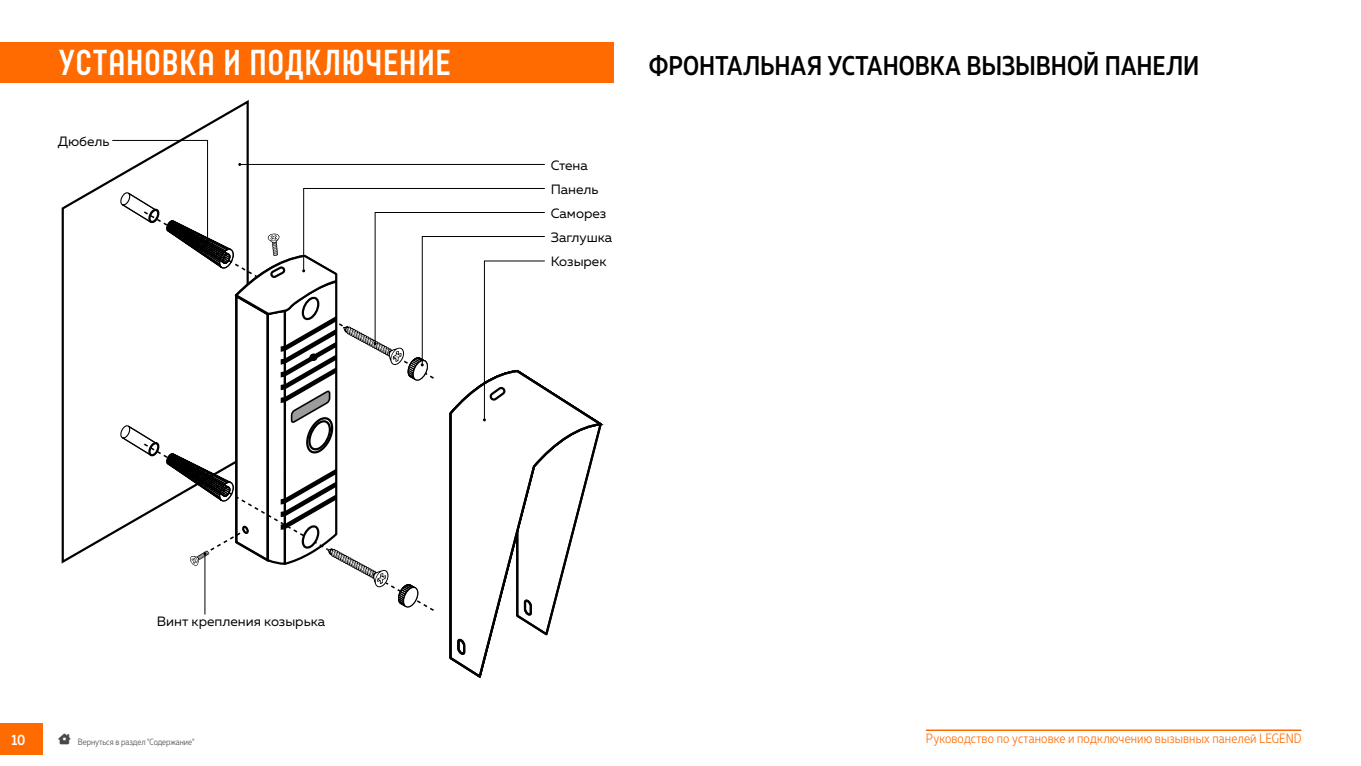
<style>
.page{position:relative;width:1361px;height:766px;background:#fff}
.page>*{position:absolute;margin:0;border:0;box-sizing:border-box;transform-origin:0 0}
.t1{font:700 36px "Neubau Pro";letter-spacing:-.005em;color:#fff}
.t2{font:500 27px "Muller Narrow";color:#000}
.t3{font:500 15px "Muller Narrow";color:#fff}
.t4{font:13.5px/24px "Muller";color:#000}
.t5{font:300 13.5px "Muller Narrow";letter-spacing:.01em;color:#ff6b00}
.t6{font:300 9px "Muller Narrow";color:#484847}
</style>
<div class="page">
<div style="left:0;top:723px;width:43px;height:32px;background:#ff6b00"></div>
<div style="left:0;top:42px;width:613px;height:41px;background:#ff6b00"></div>
<hr style="left:926px;top:729px;width:375px;height:1px;background:#ff6b00">
<svg style="left:61px;top:100px;width:188px;height:464px"></svg>
<svg style="left:449px;top:424px;width:155px;height:254px"></svg>
<svg style="left:76px;top:140px;width:527px;height:497px"></svg>
<h1 class="t1" style="left:58px;top:41px;width:394px">УСТАНОВКА И ПОДКЛЮЧЕНИЕ</h1>
<p class="t4" style="left:58px;top:129px;width:53px">Дюбель</p>
<p class="t4" style="left:551px;top:153px;width:38px">Стена</p>
<p class="t4" style="left:551px;top:177px;width:63px">Панель<br>Саморез<br>Заглушка<br>Козырек</p>
<h2 class="t2" style="left:649px;top:49px;width:551px">ФРОНТАЛЬНАЯ УСТАНОВКА ВЫЗЫВНОЙ ПАНЕЛИ</h2>
<p class="t4" style="left:157px;top:609px;width:170px">Винт крепления козырька</p>
<p class="t3" style="left:11px;top:729px;width:15px">10</p>
<p class="t6" style="left:59px;top:735px;width:137px">★ Вернуться в раздел "Содержание"</p>
<p class="t5" style="left:926px;top:730px;width:377px">Руководство по установке и подключению вызывных панелей LEGEND</p>
</div>
